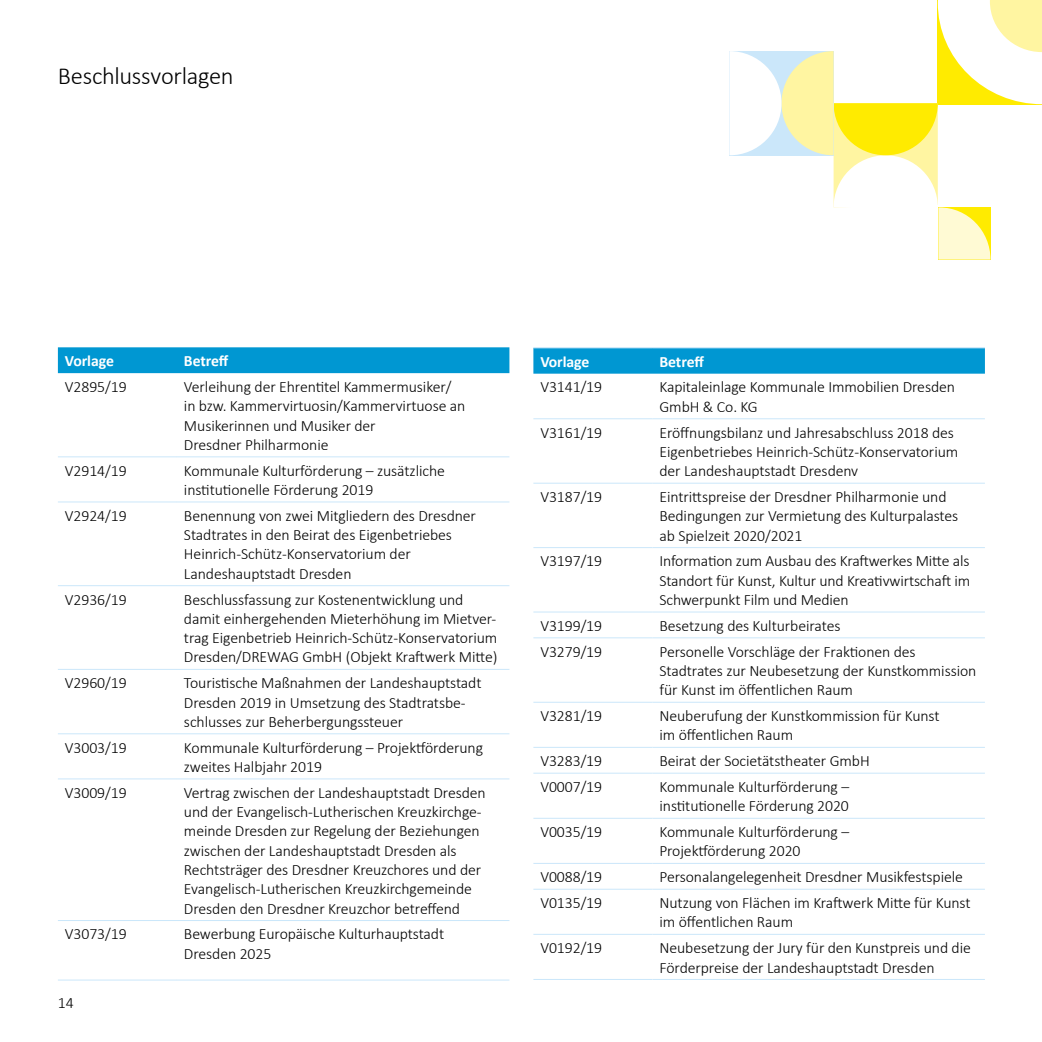
<style>
.page{position:relative;width:1042px;height:1042px;background:#fff}
.page>*{position:absolute;margin:0;border:0;box-sizing:border-box;transform-origin:0 0}
.t1{font:300 24.5px "Calibri";letter-spacing:-.01em;color:#000}
.t2{font:300 15.75px/19.2px "Calibri";letter-spacing:-.005em;color:#000}
.t3{font:700 15.75px "Calibri";letter-spacing:-.005em;color:#fff}
</style>
<div class="page">
<div style="left:58px;top:347px;width:451px;height:26px;background:#0097d2"></div>
<hr style="left:58px;top:456px;width:119px;height:1px;background:#cbe7fa">
<hr style="left:177px;top:456px;width:332px;height:1px;background:#cbe7fa">
<hr style="left:58px;top:501px;width:119px;height:1px;background:#cbe7fa">
<hr style="left:177px;top:501px;width:332px;height:1px;background:#cbe7fa">
<hr style="left:58px;top:585px;width:119px;height:1px;background:#cbe7fa">
<hr style="left:177px;top:585px;width:332px;height:1px;background:#cbe7fa">
<hr style="left:58px;top:669px;width:119px;height:1px;background:#cbe7fa">
<hr style="left:177px;top:669px;width:332px;height:1px;background:#cbe7fa">
<hr style="left:58px;top:733px;width:119px;height:1px;background:#cbe7fa">
<hr style="left:177px;top:733px;width:332px;height:1px;background:#cbe7fa">
<hr style="left:58px;top:778px;width:119px;height:1px;background:#cbe7fa">
<hr style="left:177px;top:778px;width:332px;height:1px;background:#cbe7fa">
<hr style="left:58px;top:920px;width:119px;height:1px;background:#cbe7fa">
<hr style="left:177px;top:920px;width:332px;height:1px;background:#cbe7fa">
<hr style="left:58px;top:979px;width:119px;height:1px;background:#cbe7fa">
<hr style="left:177px;top:979px;width:332px;height:1px;background:#cbe7fa">
<svg style="left:533px;top:348px;width:452px;height:26px;background:#0699d3"></svg>
<hr style="left:533px;top:418px;width:119px;height:1px;background:#cbe7fa">
<hr style="left:652px;top:418px;width:333px;height:1px;background:#cbe7fa">
<hr style="left:533px;top:483px;width:119px;height:1px;background:#cbe7fa">
<hr style="left:652px;top:483px;width:333px;height:1px;background:#cbe7fa">
<hr style="left:533px;top:547px;width:119px;height:1px;background:#cbe7fa">
<hr style="left:652px;top:547px;width:333px;height:1px;background:#cbe7fa">
<hr style="left:533px;top:611px;width:119px;height:1px;background:#cbe7fa">
<hr style="left:652px;top:611px;width:333px;height:1px;background:#cbe7fa">
<hr style="left:533px;top:637px;width:119px;height:1px;background:#cbe7fa">
<hr style="left:652px;top:637px;width:333px;height:1px;background:#cbe7fa">
<hr style="left:533px;top:702px;width:119px;height:1px;background:#cbe7fa">
<hr style="left:652px;top:702px;width:333px;height:1px;background:#cbe7fa">
<hr style="left:533px;top:747px;width:119px;height:1px;background:#cbe7fa">
<hr style="left:652px;top:747px;width:333px;height:1px;background:#cbe7fa">
<hr style="left:533px;top:773px;width:119px;height:1px;background:#cbe7fa">
<hr style="left:652px;top:773px;width:333px;height:1px;background:#cbe7fa">
<hr style="left:533px;top:818px;width:119px;height:1px;background:#cbe7fa">
<hr style="left:652px;top:818px;width:333px;height:1px;background:#cbe7fa">
<hr style="left:533px;top:863px;width:119px;height:1px;background:#cbe7fa">
<hr style="left:652px;top:863px;width:333px;height:1px;background:#cbe7fa">
<hr style="left:533px;top:889px;width:119px;height:1px;background:#cbe7fa">
<hr style="left:652px;top:889px;width:333px;height:1px;background:#cbe7fa">
<hr style="left:533px;top:934px;width:119px;height:1px;background:#cbe7fa">
<hr style="left:652px;top:934px;width:333px;height:1px;background:#cbe7fa">
<hr style="left:533px;top:979px;width:119px;height:1px;background:#cbe7fa">
<hr style="left:652px;top:979px;width:333px;height:1px;background:#cbe7fa">
<hr style="left:533px;top:347px;width:119px;height:1px;background:#cbe7fa">
<hr style="left:652px;top:347px;width:333px;height:1px;background:#cbe7fa">
<svg style="left:729px;top:0;width:313px;height:260px"></svg>
<h1 class="t1" style="left:58px;top:61px;width:177px">Beschlussvorlagen</h1>
<p class="t3" style="left:65px;top:351px;width:51px">Vorlage</p>
<p class="t3" style="left:184px;top:351px;width:46px">Betreff</p>
<p class="t2" style="left:65px;top:377px;width:63px">V2895/19</p>
<p class="t2" style="left:184px;top:377px;width:283px">Verleihung der Ehrentitel Kammermusiker/ in bzw. Kammervirtuosin/Kammervirtuose an Musikerinnen und Musiker der<br>Dresdner Philharmonie</p>
<p class="t2" style="left:65px;top:461px;width:63px">V2914/19</p>
<p class="t2" style="left:184px;top:461px;width:263px">Kommunale Kulturförderung – zusätzliche institutionelle Förderung 2019</p>
<p class="t2" style="left:65px;top:506px;width:63px">V2924/19</p>
<p class="t2" style="left:184px;top:506px;width:294px">Benennung von zwei Mitgliedern des Dresdner Stadtrates in den Beirat des Eigenbetriebes Heinrich-Schütz-Konservatorium der Landeshauptstadt Dresden</p>
<p class="t2" style="left:65px;top:589px;width:63px">V2936/19</p>
<p class="t2" style="left:184px;top:589px;width:315px">Beschlussfassung zur Kostenentwicklung und damit einhergehenden Mieterhöhung im Mietver&shy;trag Eigenbetrieb Heinrich-Schütz-Konservatorium Dresden/DREWAG GmbH (Objekt Kraftwerk Mitte)</p>
<p class="t2" style="left:65px;top:673px;width:63px">V2960/19</p>
<p class="t2" style="left:184px;top:673px;width:299px">Touristische Maßnahmen der Landeshauptstadt<br>Dresden 2019 in Umsetzung des Stadtratsbe&shy;schlusses zur Beherbergungssteuer</p>
<p class="t2" style="left:65px;top:737px;width:63px">V3003/19</p>
<p class="t2" style="left:184px;top:737px;width:301px">Kommunale Kulturförderung – Projektförderung zweites Halbjahr 2019</p>
<p class="t2" style="left:65px;top:783px;width:63px">V3009/19</p>
<p class="t2" style="left:184px;top:783px;width:303px">Vertrag zwischen der Landeshauptstadt Dresden und der Evangelisch-Lutherischen Kreuzkirchge&shy;meinde Dresden zur Regelung der Beziehungen zwischen der Landeshauptstadt Dresden als Rechtsträger des Dresdner Kreuzchores und der Evangelisch-Lutherischen Kreuzkirchgemeinde Dresden den Dresdner Kreuzchor betreffend</p>
<p class="t2" style="left:65px;top:924px;width:63px">V3073/19</p>
<p class="t2" style="left:184px;top:924px;width:262px">Bewerbung Europäische Kulturhauptstadt<br>Dresden 2025</p>
<p class="t2" style="left:58px;top:993px;width:17px">14</p>
<p class="t3" style="left:540px;top:351px;width:51px">Vorlage</p>
<p class="t3" style="left:659px;top:351px;width:46px">Betreff</p>
<p class="t2" style="left:540px;top:377px;width:63px">V3141/19</p>
<p class="t2" style="left:659px;top:377px;width:297px">Kapitaleinlage Kommunale Immobilien Dresden<br>GmbH &amp; Co. KG</p>
<p class="t2" style="left:540px;top:422px;width:63px">V3161/19</p>
<p class="t2" style="left:659px;top:422px;width:300px">Eröffnungsbilanz und Jahresabschluss 2018 des<br>Eigenbetriebes Heinrich-Schütz-Konservatorium der Landeshauptstadt Dresdenv</p>
<p class="t2" style="left:540px;top:487px;width:63px">V3187/19</p>
<p class="t2" style="left:659px;top:487px;width:300px">Eintrittspreise der Dresdner Philharmonie und<br>Bedingungen zur Vermietung des Kulturpalastes ab Spielzeit 2020/2021</p>
<p class="t2" style="left:540px;top:551px;width:63px">V3197/19</p>
<p class="t2" style="left:659px;top:551px;width:312px;text-align:justify">Information zum Ausbau des Kraftwerkes Mitte als Standort für Kunst, Kultur und Kreativwirtschaft im Schwerpunkt Film und Medien</p>
<p class="t2" style="left:540px;top:616px;width:63px">V3199/19</p>
<p class="t2" style="left:659px;top:616px;width:182px">Besetzung des Kulturbeirates</p>
<p class="t2" style="left:540px;top:642px;width:63px">V3279/19</p>
<p class="t2" style="left:659px;top:642px;width:318px">Personelle Vorschläge der Fraktionen des<br>Stadtrates zur Neubesetzung der Kunstkommission für Kunst im öffentlichen Raum</p>
<p class="t2" style="left:540px;top:706px;width:63px">V3281/19</p>
<p class="t2" style="left:659px;top:706px;width:282px">Neuberufung der Kunstkommission für Kunst im öffentlichen Raum</p>
<p class="t2" style="left:540px;top:751px;width:63px">V3283/19</p>
<p class="t2" style="left:659px;top:751px;width:212px">Beirat der Societätstheater GmbH</p>
<p class="t2" style="left:540px;top:777px;width:63px">V0007/19</p>
<p class="t2" style="left:659px;top:777px;width:191px">Kommunale Kulturförderung – institutionelle Förderung 2020</p>
<p class="t2" style="left:540px;top:822px;width:63px">V0035/19</p>
<p class="t2" style="left:659px;top:822px;width:191px">Kommunale Kulturförderung –<br>Projektförderung 2020</p>
<p class="t2" style="left:540px;top:867px;width:63px">V0088/19</p>
<p class="t2" style="left:659px;top:867px;width:305px">Personalangelegenheit Dresdner Musikfestspiele</p>
<p class="t2" style="left:540px;top:893px;width:63px">V0135/19</p>
<p class="t2" style="left:659px;top:893px;width:312px">Nutzung von Flächen im Kraftwerk Mitte für Kunst im öffentlichen Raum</p>
<p class="t2" style="left:540px;top:938px;width:63px">V0192/19</p>
<p class="t2" style="left:659px;top:938px;width:313px">Neubesetzung der Jury für den Kunstpreis und die<br>Förderpreise der Landeshauptstadt Dresden</p>
</div>
